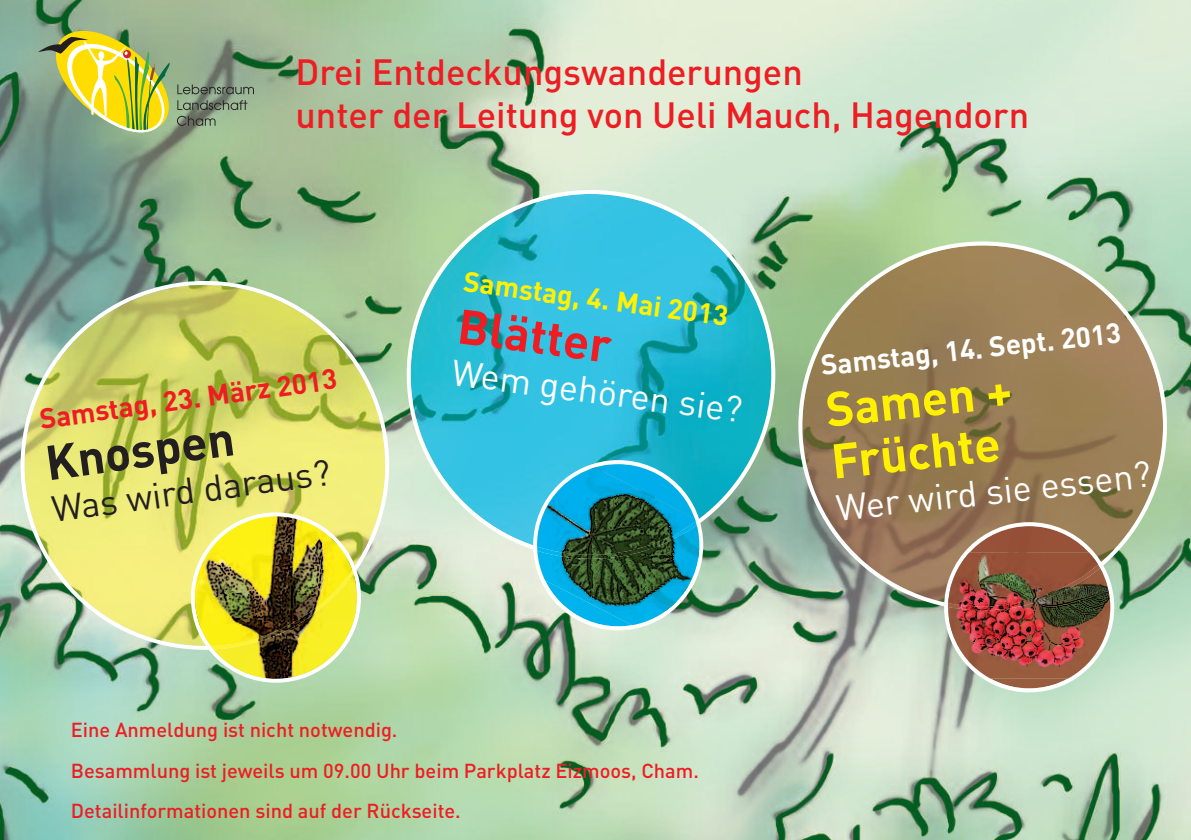
<style>
.page{position:relative;width:1191px;height:840px;background:#fff}
.page>*{position:absolute;margin:0;border:0;box-sizing:border-box;transform-origin:0 0}
.t1{font:700 48px/52px "DIN";color:#fff101}
.t2{font:700 48px "DIN";color:#231f20}
.t3{font:700 48px "DIN";color:#ee1d23}
.t4{font:500 36px/43.2px "DIN";color:#ee1d23}
.t5{font:36px "DIN";color:#fff}
.t6{font:36px "DIN";color:#231f20}
.t7{font:700 28px "DIN";color:#fff}
.t8{font:700 28px "DIN";color:#ee1d23}
.t9{font:700 28px "DIN";color:#fff101}
.t10{font:500 20px/40.8px "DIN";color:#ee1d23}
</style>
<div class="page">
<img style="left:0;top:0;width:1191px;height:839px">
<svg style="left:38px;top:31px;width:216px;height:101px;background:#a6b168"></svg>
<div style="left:98px;top:51px;width:6px;height:8px;background:#fff;border-radius:50%"></div>
<svg style="left:21px;top:281px;width:368px;height:368px;background:#ccd47a"></svg>
<svg style="left:191px;top:512px;width:170px;height:170px"></svg>
<img style="left:214px;top:574px;width:142px;height:104px">
<img style="left:195px;top:516px;width:157px;height:129px">
<img style="left:211px;top:569px;width:143px;height:80px">
<svg style="left:407px;top:190px;width:368px;height:368px;background:#4ec0cd"></svg>
<svg style="left:798px;top:241px;width:369px;height:369px;background:#9a8d68"></svg>
<svg style="left:533px;top:460px;width:170px;height:170px"></svg>
<img style="left:537px;top:525px;width:162px;height:99px">
<img style="left:537px;top:467px;width:158px;height:54px">
<img style="left:537px;top:521px;width:160px;height:37px">
<svg style="left:944px;top:522px;width:170px;height:170px;background:#ad967e"></svg>
<img style="left:948px;top:567px;width:162px;height:111px">
<img style="left:948px;top:552px;width:150px;height:12px">
<img style="left:948px;top:564px;width:152px;height:46px">
<h2 class="t4" style="left:295px;top:54px;width:735px">Drei Entdeckungswanderungen<br>unter der Leitung von Ueli Mauch, Hagendorn</h2>
<h3 class="t8" style="left:38px;top:409px;width:301px;rotate:-8deg">Samstag, 23. März 2013</h3>
<h1 class="t2" style="left:43px;top:447px;width:192px;rotate:-8deg">Knospen</h1>
<h2 class="t6" style="left:50px;top:497px;width:282px;rotate:-8deg">Was wird daraus?</h2>
<h3 class="t9" style="left:465px;top:272px;width:268px;rotate:7deg">Samstag, 4. Mai 2013</h3>
<h1 class="t3" style="left:460px;top:309px;width:156px;rotate:7deg">Blätter</h1>
<h2 class="t5" style="left:453px;top:360px;width:294px;rotate:7deg">Wem gehören sie?</h2>
<h3 class="t7" style="left:820px;top:355px;width:303px;rotate:-6deg">Samstag, 14. Sept. 2013</h3>
<h1 class="t1" style="left:823px;top:388px;width:188px;rotate:-6deg">Samen +<br>Früchte</h1>
<h2 class="t5" style="left:835px;top:494px;width:318px;rotate:-6deg">Wer wird sie essen?</h2>
<p class="t10" style="left:71px;top:710px;width:629px">Eine Anmeldung ist nicht notwendig.<br>Besammlung ist jeweils um 09.00 Uhr beim Parkplatz Eizmoos, Cham.<br>Detailinformationen sind auf der Rückseite.</p>
</div>
